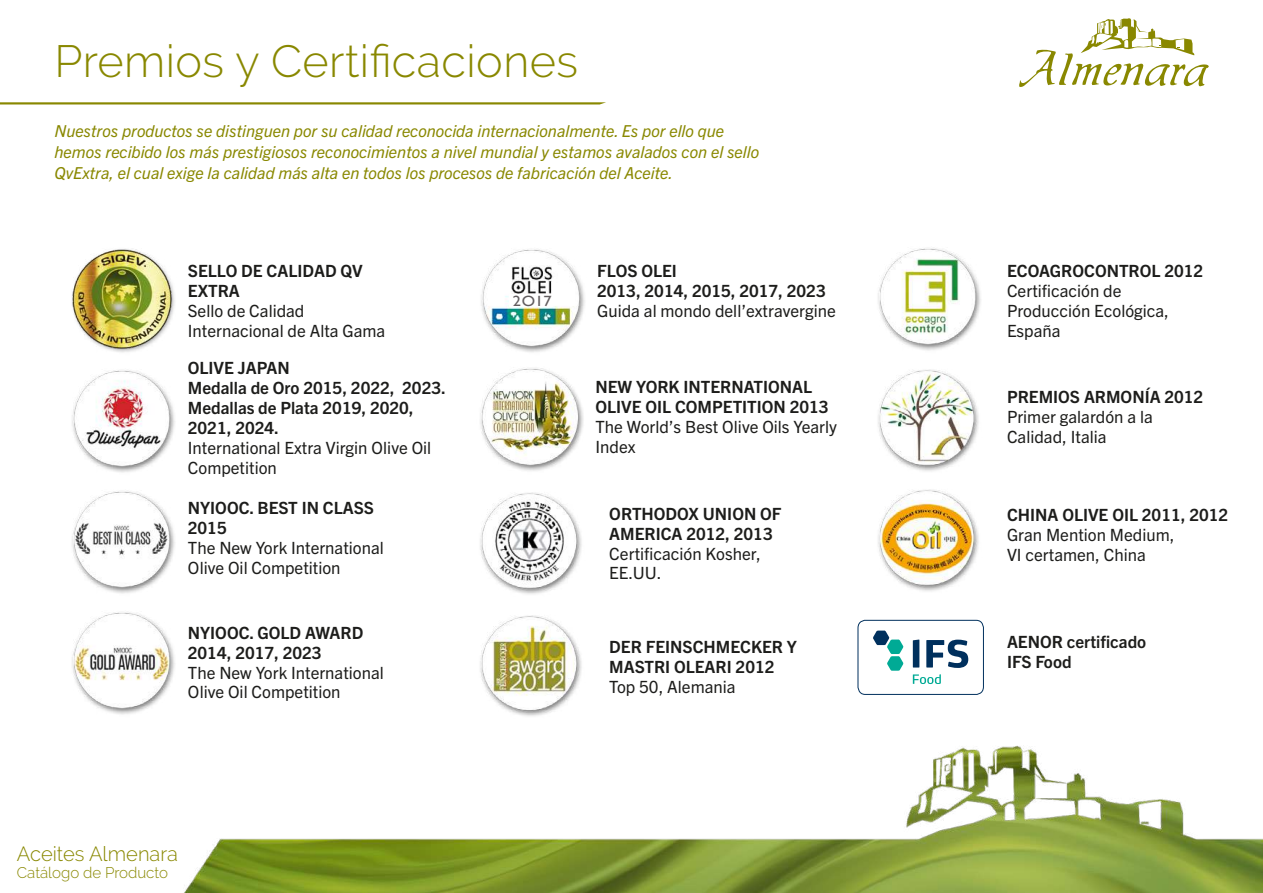
<style>
.page{position:relative;width:1263px;height:893px;background:#fff}
.page>*{position:absolute;margin:0;border:0;box-sizing:border-box;transform-origin:0 0}
.t1{font:300 45px "Raleway";letter-spacing:.01em;color:#898800}
.t2{font:300 20.55px "Raleway";color:#898800}
.t3{font:16.95px/20px "Trade Gothic Next LT Pro";color:#1d1d1b}
.t4{font:700 16.95px/20px "Trade Gothic Next LT Pro";color:#1d1d1b}
.t5{font:italic 16.5px/21px "Trade Gothic Next LT Pro";color:#898800}
.t6{font:300 15.45px "Raleway";color:#898800}
.t7{font:14.85px "Gill Sans";color:#615c5e;scale:1.1 1}
</style>
<div class="page">
<img style="left:72px;top:491px;width:103px;height:224px">
<img style="left:878px;top:248px;width:103px;height:103px">
<img style="left:878px;top:369px;width:101px;height:222px">
<img style="left:480px;top:492px;width:102px;height:102px">
<img style="left:480px;top:615px;width:102px;height:101px">
<img style="left:480px;top:368px;width:104px;height:103px">
<img style="left:481px;top:249px;width:104px;height:103px">
<div style="left:509px;top:294px;width:44px;height:13px;background:#fff"></div>
<svg style="left:1019px;top:18px;width:190px;height:69px"></svg>
<img style="left:184px;top:745px;width:1079px;height:148px">
<svg style="left:0;top:102px;width:606px;height:2px"></svg>
<img style="left:72px;top:370px;width:103px;height:103px">
<img style="left:72px;top:249px;width:102px;height:103px">
<div style="left:858px;top:620px;width:125px;height:74px;border:1px solid #00305d;border-radius:8px"></div>
<svg style="left:913px;top:639px;width:55px;height:29px"></svg>
<svg style="left:873px;top:631px;width:30px;height:40px"></svg>
<svg style="left:913px;top:674px;width:28px;height:10px"></svg>
<h1 class="t1" style="left:54px;top:35px;width:525px">Premios y Certificaciones</h1>
<p class="t5" style="left:54px;top:119px;width:706px">Nuestros productos se distinguen por su calidad reconocida internacionalmente. Es por ello que hemos recibido los más prestigiosos reconocimientos a nivel mundial y estamos avalados con el sello<br>QvExtra, el cual exige la calidad más alta en todos los procesos de fabricación del Aceite.</p>
<p class="t4" style="left:188px;top:259px;width:176px">SELLO DE CALIDAD QV<br>EXTRA</p>
<p class="t3" style="left:188px;top:300px;width:199px">Sello de Calidad<br>Internacional de Alta Gama</p>
<p class="t4" style="left:188px;top:357px;width:259px">OLIVE JAPAN<br>Medalla de Oro 2015, 2022, 2023.<br>Medallas de Plata 2019, 2020,<br>2021, 2024.</p>
<p class="t3" style="left:188px;top:437px;width:245px">International Extra Virgin Olive Oil<br>Competition</p>
<p class="t4" style="left:188px;top:496px;width:188px">NYIOOC. BEST IN CLASS<br>2015</p>
<p class="t3" style="left:188px;top:536px;width:197px">The New York International<br>Olive Oil Competition</p>
<p class="t4" style="left:188px;top:621px;width:177px">NYIOOC. GOLD AWARD<br>2014, 2017, 2023</p>
<p class="t3" style="left:188px;top:661px;width:197px">The New York International<br>Olive Oil Competition</p>
<p class="t2" style="left:17px;top:842px;width:162px">Aceites Almenara</p>
<p class="t6" style="left:17px;top:864px;width:153px">Catálogo de Producto</p>
<p class="t7" style="left:513px;top:292px;width:37px">2O17</p>
<p class="t4" style="left:597px;top:260px;width:230px">FLOS OLEI<br>2013, 2014, 2015, 2017, 2023</p>
<p class="t3" style="left:597px;top:300px;width:240px">Guida al mondo dell’extravergine</p>
<p class="t4" style="left:595px;top:375px;width:235px">NEW YORK INTERNATIONAL<br>OLIVE OIL COMPETITION 2013</p>
<p class="t3" style="left:595px;top:415px;width:243px">The World’s Best Olive Oils Yearly<br>Index</p>
<p class="t4" style="left:609px;top:502px;width:174px">ORTHODOX UNION OF<br>AMERICA 2012, 2013</p>
<p class="t3" style="left:609px;top:542px;width:153px">Certificación Kosher,<br>EE.UU.</p>
<p class="t4" style="left:609px;top:636px;width:189px">DER FEINSCHMECKER Y<br>MASTRI OLEARI 2012</p>
<p class="t3" style="left:609px;top:676px;width:128px">Top 50, Alemania</p>
<p class="t4" style="left:1007px;top:259px;width:198px">ECOAGROCONTROL 2012</p>
<p class="t3" style="left:1007px;top:279px;width:164px">Certificación de<br>Producción Ecológica,<br>España</p>
<p class="t4" style="left:1007px;top:386px;width:198px">PREMIOS ARMONÍA 2012</p>
<p class="t3" style="left:1007px;top:406px;width:147px">Primer galardón a la<br>Calidad, Italia</p>
<p class="t4" style="left:1007px;top:503px;width:223px">CHINA OLIVE OIL 2011, 2012</p>
<p class="t3" style="left:1007px;top:523px;width:169px">Gran Mention Medium,<br>VI certamen, China</p>
<p class="t4" style="left:1007px;top:631px;width:141px">AENOR certificado<br>IFS Food</p>
</div>
